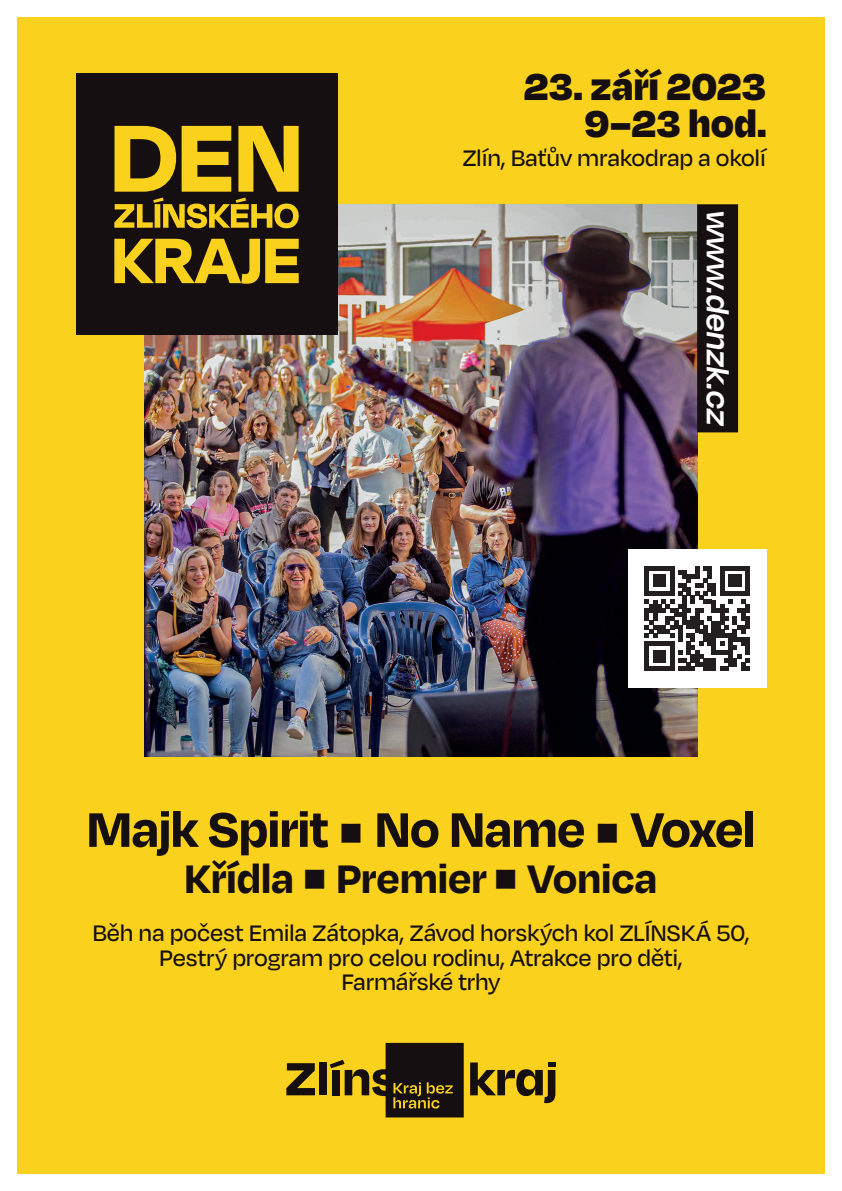
<style>
.page{position:relative;width:842px;height:1191px;background:#fff}
.page>*{position:absolute;margin:0;border:0;box-sizing:border-box;transform-origin:0 0}
.t1{font:700 55.9px "Degular";letter-spacing:-.025em;color:#160f11}
.t2{font:700 45.8px "Degular";letter-spacing:-.01em;color:#160f11}
.t3{font:900 43px/37.3px "Degular";letter-spacing:-.01em;color:#160f11;text-align:right}
.t4{font:italic 600 36px "Degular Display";color:#fff}
.t5{font:500 25.8px/24.3px "Degular";letter-spacing:-.01em;color:#160f11;text-align:center}
.s1{font-size:22.9px}
</style>
<div class="page">
<div style="left:17px;top:17px;width:808px;height:1157px;background:#fad21e"></div>
<img style="left:145px;top:204px;width:552px;height:552px">
<div style="left:76px;top:73px;width:261px;height:262px;background:#160f11"></div>
<svg style="left:114px;top:126px;width:185px;height:102px"></svg>
<svg style="left:114px;top:239px;width:185px;height:45px"></svg>
<svg style="left:286px;top:1063px;width:29px;height:32px"></svg>
<div style="left:319px;top:1062px;width:7px;height:33px;background:#160f11"></div>
<svg style="left:470px;top:1062px;width:85px;height:41px"></svg>
<div style="left:548px;top:1062px;width:8px;height:5px;background:#160f11"></div>
<svg style="left:330px;top:1042px;width:134px;height:75px"></svg>
<div style="left:628px;top:549px;width:138px;height:138px;background:#fff"></div>
<svg style="left:645px;top:566px;width:104px;height:105px"></svg>
<div style="left:697px;top:204px;width:41px;height:228px;background:#160f11"></div>
<h3 class="t3" style="left:524px;top:65px;width:244px">23. září 2023<br>9–23 hod.</h3>
<p class="t5" style="left:462px;top:144px;width:305px">Zlín, Baťův mrakodrap a okolí</p>
<h3 class="t4" style="left:739px;top:211px;width:217px;rotate:90deg">www.denzk.cz</h3>
<h1 class="t1" style="left:86px;top:794px;width:671px">Majk Spirit <span class="s1">■</span> No Name <span class="s1">■</span> Voxel</h1>
<h2 class="t2" style="left:184px;top:849px;width:475px">Křídla <sup>■</sup> Premier <sup>■</sup> Vonica</h2>
<p class="t5" style="left:92px;top:920px;width:659px">Běh na počest Emila Zátopka, Závod horských kol ZLÍNSKÁ 50,<br>Pestrý program pro celou rodinu, Atrakce pro děti,<br>Farmářské trhy</p>
</div>
